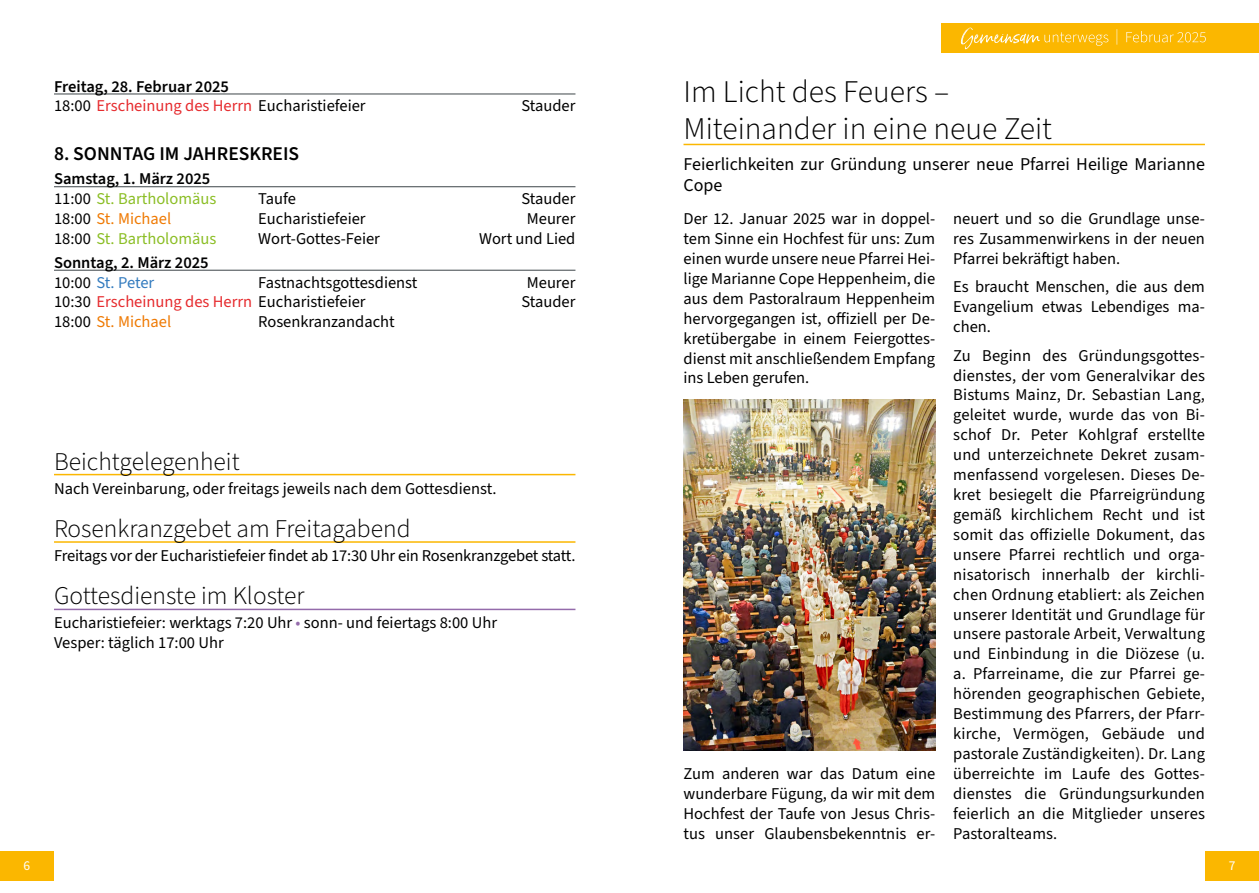
<style>
.page{position:relative;width:1259px;height:893px;background:#fff}
.page>*{position:absolute;margin:0;border:0;box-sizing:border-box;transform-origin:0 0}
.Header_Neutral{font:300 31.5px/38px "Source Sans 3";color:#000}
.Header_Neutral-2{font:300 25.5px "Source Sans 3";color:#000}
.Header_St__Peter{font:300 25.5px "Source Sans 3";color:#000}
.Jahreskreis_GU{font:600 19.5px "Source Sans 3";color:#000}
.Subhead_GU{font:18px/21.8px "Source Sans 3";color:#000}
.Fließtext_GU{font:16.5px/20px "Source Sans 3";color:#000;text-align:justify}
.Godi-Zeiten_GU{font:16.5px "Source Sans 3";color:#000}
.Godi-Tag_GU{font:600 16.5px "Source Sans 3";color:#000}
.Godi-Zeiten_GU-2{font:16.5px "Source Sans 3";color:#8bbe25}
.Godi-Zeiten_GU-3{font:16.5px "Source Sans 3";color:#ef7a04}
.Godi-Zeiten_GU-4{font:16.5px "Source Sans 3";letter-spacing:-.01em;color:#347cbf}
.t1{font:13.5px "Source Sans 3";color:#fff}
.s1{color:#e62b2e}
.s2{color:#000}
.s3{color:#946bab}
</style>
<div class="page">
<div style="left:941px;top:23px;width:318px;height:30px;background:#fbb700"></div>
<div style="left:1205px;top:851px;width:54px;height:30px;background:#fbb700"></div>
<div style="left:0;top:851px;width:54px;height:30px;background:#fbb700"></div>
<svg style="left:961px;top:28px;width:244px;height:21px"></svg>
<hr style="left:54px;top:94px;width:521px;height:1px;background:#3d4549">
<hr style="left:54px;top:186px;width:521px;height:1px;background:#3d4549">
<hr style="left:54px;top:270px;width:521px;height:1px;background:#3d4549">
<hr style="left:54px;top:474px;width:521px;height:1px;background:#fbb700">
<hr style="left:54px;top:541px;width:521px;height:2px;background:#fbb700">
<hr style="left:54px;top:609px;width:521px;height:1px;background:#946bab">
<hr style="left:683px;top:144px;width:522px;height:1px;background:#fbb700">
<img style="left:683px;top:400px;width:252px;height:350px">
<p class="Godi-Tag_GU" style="left:54px;top:75px;width:177px">Freitag, 28. Februar 2025</p>
<p class="Godi-Zeiten_GU" style="left:54px;top:95px;width:313px">18:00 <span class="s1">Erscheinung des Herrn</span> Eucharistiefeier</p>
<p class="Godi-Zeiten_GU" style="left:521px;top:95px;width:56px">Stauder</p>
<p class="Jahreskreis_GU" style="left:54px;top:141px;width:247px">8. SONNTAG IM JAHRESKREIS</p>
<p class="Godi-Tag_GU" style="left:54px;top:168px;width:158px">Samstag, 1. März 2025</p>
<p class="Godi-Zeiten_GU-2" style="left:54px;top:188px;width:164px"><span class="s2">11:00</span> St. Bartholomäus</p>
<p class="Godi-Zeiten_GU" style="left:258px;top:188px;width:39px">Taufe</p>
<p class="Godi-Zeiten_GU" style="left:521px;top:188px;width:56px">Stauder</p>
<p class="Godi-Zeiten_GU-3" style="left:54px;top:207px;width:119px"><span class="s2">18:00</span> St. Michael</p>
<p class="Godi-Zeiten_GU" style="left:258px;top:207px;width:109px">Eucharistiefeier</p>
<p class="Godi-Zeiten_GU" style="left:527px;top:207px;width:50px">Meurer</p>
<p class="Godi-Zeiten_GU-2" style="left:54px;top:227px;width:164px"><span class="s2">18:00</span> St. Bartholomäus</p>
<p class="Godi-Zeiten_GU" style="left:258px;top:227px;width:123px">Wort-Gottes-Feier</p>
<p class="Godi-Zeiten_GU" style="left:479px;top:227px;width:98px">Wort und Lied</p>
<p class="Godi-Tag_GU" style="left:54px;top:251px;width:156px">Sonntag, 2. März 2025</p>
<p class="Godi-Zeiten_GU-4" style="left:54px;top:271px;width:102px"><span class="s2">10:00</span> St. Peter</p>
<p class="Godi-Zeiten_GU" style="left:258px;top:271px;width:161px">Fastnachtsgottesdienst</p>
<p class="Godi-Zeiten_GU" style="left:527px;top:271px;width:50px">Meurer</p>
<p class="Godi-Zeiten_GU" style="left:54px;top:291px;width:313px">10:30 <span class="s1">Erscheinung des Herrn</span> Eucharistiefeier</p>
<p class="Godi-Zeiten_GU" style="left:521px;top:291px;width:56px">Stauder</p>
<p class="Godi-Zeiten_GU-3" style="left:54px;top:311px;width:119px"><span class="s2">18:00</span> St. Michael</p>
<p class="Godi-Zeiten_GU" style="left:258px;top:311px;width:138px">Rosenkranzandacht</p>
<p class="Header_Neutral-2" style="left:54px;top:444px;width:187px">Beichtgelegenheit</p>
<p class="Fließtext_GU" style="left:54px;top:479px;width:444px">Nach Vereinbarung, oder freitags jeweils nach dem Gottesdienst.</p>
<p class="Header_St__Peter" style="left:54px;top:511px;width:358px">Rosenkranzgebet am Freitagabend</p>
<p class="Fließtext_GU" style="left:54px;top:546px;width:523px">Freitags vor der Eucharistiefeier findet ab 17:30 Uhr ein Rosenkranzgebet statt.</p>
<p class="Header_Neutral-2" style="left:54px;top:579px;width:252px">Gottesdienste im Kloster</p>
<p class="Fließtext_GU" style="left:54px;top:614px;width:444px">Eucharistiefeier: werktags 7:20 Uhr <span class="s3">•</span> sonn- und feiertags 8:00 Uhr<br>Vesper: täglich 17:00 Uhr</p>
<p class="Header_Neutral" style="left:683px;top:73px;width:370px">Im Licht des Feuers –<br>Miteinander in eine neue Zeit</p>
<p class="Subhead_GU" style="left:683px;top:153px;width:523px">Feierlichkeiten zur Gründung unserer neue Pfarrei Heilige Marianne<br>Cope</p>
<p class="Fließtext_GU" style="left:683px;top:209px;width:253px">Der 12. Januar 2025 war in doppel&shy;tem Sinne ein Hochfest für uns: Zum einen wurde unsere neue Pfarrei Hei&shy;lige Marianne Cope Heppenheim, die aus dem Pastoralraum Heppenheim hervorgegangen ist, offiziell per De&shy;kretübergabe in einem Feiergottes&shy;dienst mit anschließendem Empfang ins Leben gerufen.</p>
<p class="Fließtext_GU" style="left:953px;top:209px;width:253px">neuert und so die Grundlage unse&shy;res Zusammenwirkens in der neuen Pfarrei bekräftigt haben.</p>
<p class="Fließtext_GU" style="left:953px;top:277px;width:253px">Es braucht Menschen, die aus dem Evangelium etwas Lebendiges ma&shy;chen.</p>
<p class="Fließtext_GU" style="left:953px;top:346px;width:253px">Zu Beginn des Gründungsgottes&shy;dienstes, der vom Generalvikar des Bistums Mainz, Dr. Sebastian Lang, geleitet wurde, wurde das von Bi&shy;schof Dr. Peter Kohlgraf erstellte und unterzeichnete Dekret zusam&shy;menfassend vorgelesen. Dieses De&shy;kret besiegelt die Pfarreigründung gemäß kirchlichem Recht und ist somit das offizielle Dokument, das unsere Pfarrei rechtlich und orga&shy;nisatorisch innerhalb der kirchli&shy;chen Ordnung etabliert: als Zeichen unserer Identität und Grundlage für unsere pastorale Arbeit, Verwaltung und Einbindung in die Diözese (u. a. Pfarreiname, die zur Pfarrei ge&shy;hörenden geographischen Gebiete, Bestimmung des Pfarrers, der Pfarr&shy;kirche, Vermögen, Gebäude und pastorale Zuständigkeiten). Dr. Lang überreichte im Laufe des Gottes&shy;dienstes die Gründungsurkunden feierlich an die Mitglieder unseres Pastoralteams.</p>
<p class="Fließtext_GU" style="left:683px;top:764px;width:253px">Zum anderen war das Datum eine wunderbare Fügung, da wir mit dem Hochfest der Taufe von Jesus Chris&shy;tus unser Glaubensbekenntnis er-</p>
<p class="t1" style="left:24px;top:857px;width:8px">6</p>
<p class="t1" style="left:1228px;top:857px;width:8px">7</p>
</div>
